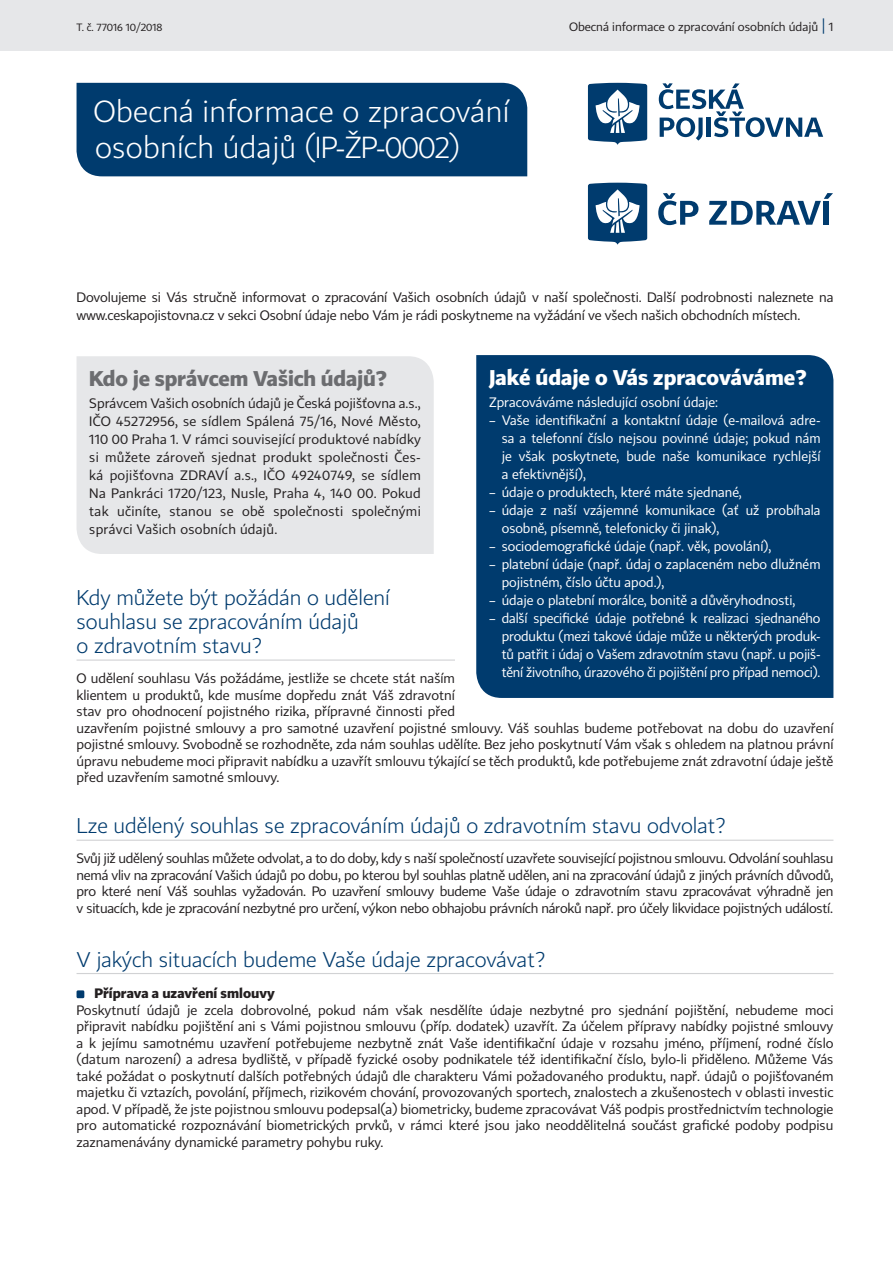
<style>
.page{position:relative;width:893px;height:1263px;background:#fff}
.page>*{position:absolute;margin:0;border:0;box-sizing:border-box;transform-origin:0 0}
.t1{font:30px/36px "CP Light";letter-spacing:.01em;color:#fff}
.Informace_nadpis_pod{font:21px/24px "CP Light";color:#003b6e}
.t2{font:700 21px "CP";color:#fff}
.t3{font:700 21px "CP";letter-spacing:-.005em;color:#6c6d70}
.t4{font:13.5px/16.5px "CP";color:#231f20;text-align:justify}
.t5{font:13.5px/18px "CP";color:#fff;text-align:justify}
.t6{font:700 13.5px "CP";color:#231f20}
.t7{font:12px "CP";color:#231f20}
.t8{font:10.5px "CP";color:#231f20}
.s1{font-size:15px;color:#003b6e}
</style>
<div class="page">
<div style="left:77px;top:83px;width:450px;height:93px;background:#003b6e"></div>
<div style="left:476px;top:355px;width:357px;height:343px;background:#003b6e"></div>
<hr style="left:77px;top:659px;width:378px;height:2px;background:#d1d2d4">
<hr style="left:77px;top:840px;width:756px;height:1px;background:#d1d2d4">
<hr style="left:77px;top:973px;width:756px;height:1px;background:#d1d2d4">
<div style="left:77px;top:990px;width:7px;height:8px;background:#003b6e;border-radius:2px"></div>
<div style="left:77px;top:356px;width:357px;height:198px;background:#e6e7e9"></div>
<svg style="left:659px;top:83px;width:164px;height:58px"></svg>
<svg style="left:588px;top:83px;width:59px;height:61px"></svg>
<svg style="left:658px;top:193px;width:40px;height:32px"></svg>
<svg style="left:709px;top:193px;width:124px;height:32px"></svg>
<svg style="left:588px;top:183px;width:59px;height:61px"></svg>
<div style="left:0;top:0;width:893px;height:51px;background:#e6e7e9"></div>
<p class="t8" style="left:77px;top:21px;width:87px">T. č. 77016 10/2018</p>
<p class="t7" style="left:569px;top:20px;width:266px">Obecná informace o zpracování osobních údajů <span class="s1">|</span> 1</p>
<h1 class="t1" style="left:94px;top:93px;width:417px">Obecná informace o zpracování osobních údajů (IP-ŽP-0002)</h1>
<p class="t4" style="left:77px;top:288px;width:758px;line-height:18px">Dovolujeme si Vás stručně informovat o zpracování Vašich osobních údajů v naší společnosti. Další podrobnosti naleznete na www.ceskapojistovna.cz v sekci Osobní údaje nebo Vám je rádi poskytneme na vyžádání ve všech našich obchodních místech.</p>
<p class="t2" style="left:489px;top:364px;width:319px">Jaké údaje o Vás zpracováváme?</p>
<p class="t5" style="left:489px;top:393px;width:231px">Zpracováváme následující osobní údaje:</p>
<p class="t5" style="left:502px;top:411px;width:320px;text-indent:-13px">– Vaše identifikační a kontaktní údaje (e-mailová adre&shy;sa a telefonní číslo nejsou povinné údaje; pokud nám je však poskytnete, bude naše komunikace rychlejší a efektivnější),</p>
<p class="t5" style="left:489px;top:483px;width:254px">– údaje o produktech, které máte sjednané,</p>
<p class="t5" style="left:502px;top:501px;width:320px;text-indent:-13px">– údaje z naší vzájemné komunikace (ať už probíhala osobně, písemně, telefonicky či jinak),</p>
<p class="t5" style="left:489px;top:537px;width:284px">– sociodemografické údaje (např. věk, povolání),</p>
<p class="t5" style="left:502px;top:555px;width:320px;text-indent:-13px">– platební údaje (např. údaj o zaplaceném nebo dlužném pojistném, číslo účtu apod.),</p>
<p class="t5" style="left:489px;top:591px;width:308px">– údaje o platební morálce, bonitě a důvěryhodnosti,</p>
<p class="t5" style="left:502px;top:609px;width:320px;text-indent:-13px">– další specifické údaje potřebné k realizaci sjednaného produktu (mezi takové údaje může u některých produk&shy;tů patřit i údaj o Vašem zdravotním stavu (např. u pojiš&shy;tění životního, úrazového či pojištění pro případ nemoci).</p>
<p class="t3" style="left:89px;top:365px;width:299px">Kdo je správcem Vašich údajů?</p>
<p class="t4" style="left:89px;top:394px;width:333px;line-height:18px">Správcem Vašich osobních údajů je Česká pojišťovna a.s., IČO 45272956, se sídlem Spálená 75/16, Nové Město, 110 00 Praha 1. V rámci související produktové nabídky si můžete zároveň sjednat produkt společnosti Čes&shy;ká pojišťovna ZDRAVÍ a.s., IČO 49240749, se sídlem Na Pankráci 1720/123, Nusle, Praha 4, 140 00. Pokud tak učiníte, stanou se obě společnosti společnými správci Vašich osobních údajů.</p>
<p class="Informace_nadpis_pod" style="left:77px;top:585px;width:315px">Kdy můžete být požádán o udělení souhlasu se zpracováním údajů<br>o zdravotním stavu?</p>
<p class="t4" style="left:77px;top:670px;width:758px;text-align:left">O udělení souhlasu Vás požádáme, jestliže se chcete stát naším<br>klientem u produktů, kde musíme dopředu znát Váš zdravotní<br>stav pro ohodnocení pojistného rizika, přípravné činnosti před<br>uzavřením pojistné smlouvy a pro samotné uzavření pojistné smlouvy. Váš souhlas budeme potřebovat na dobu do uzavření pojistné smlouvy. Svobodně se rozhodněte, zda nám souhlas udělíte. Bez jeho poskytnutí Vám však s ohledem na platnou právní úpravu nebudeme moci připravit nabídku a uzavřít smlouvu týkající se těch produktů, kde potřebujeme znát zdravotní údaje ještě před uzavřením samotné smlouvy.</p>
<p class="Informace_nadpis_pod" style="left:77px;top:814px;width:651px">Lze udělený souhlas se zpracováním údajů o zdravotním stavu odvolat?</p>
<p class="t4" style="left:77px;top:850px;width:758px">Svůj již udělený souhlas můžete odvolat, a to do doby, kdy s naší společností uzavřete související pojistnou smlouvu. Odvolání souhlasu nemá vliv na zpracování Vašich údajů po dobu, po kterou byl souhlas platně udělen, ani na zpracování údajů z jiných právních důvodů, pro které není Váš souhlas vyžadován. Po uzavření smlouvy budeme Vaše údaje o zdravotním stavu zpracovávat výhradně jen v situacích, kde je zpracování nezbytné pro určení, výkon nebo obhajobu právních nároků např. pro účely likvidace pojistných událostí.</p>
<p class="Informace_nadpis_pod" style="left:77px;top:947px;width:470px">V jakých situacích budeme Vaše údaje zpracovávat?</p>
<p class="t6" style="left:95px;top:985px;width:182px">Příprava a uzavření smlouvy</p>
<p class="t4" style="left:77px;top:1001px;width:758px">Poskytnutí údajů je zcela dobrovolné, pokud nám však nesdělíte údaje nezbytné pro sjednání pojištění, nebudeme moci připravit nabídku pojištění ani s Vámi pojistnou smlouvu (příp. dodatek) uzavřít. Za účelem přípravy nabídky pojistné smlouvy a k jejímu samotnému uzavření potřebujeme nezbytně znát Vaše identifikační údaje v rozsahu jméno, příjmení, rodné číslo (datum narození) a adresa bydliště, v případě fyzické osoby podnikatele též identifikační číslo, bylo-li přiděleno. Můžeme Vás také požádat o poskytnutí dalších potřebných údajů dle charakteru Vámi požadovaného produktu, např. údajů o pojišťovaném majetku či vztazích, povolání, příjmech, rizikovém chování, provozovaných sportech, znalostech a zkušenostech v oblasti investic apod. V případě, že jste pojistnou smlouvu podepsal(a) biometricky, budeme zpracovávat Váš podpis prostřednictvím technologie pro automatické rozpoznávání biometrických prvků, v rámci které jsou jako neoddělitelná součást grafické podoby podpisu zaznamenávány dynamické parametry pohybu ruky.</p>
</div>
